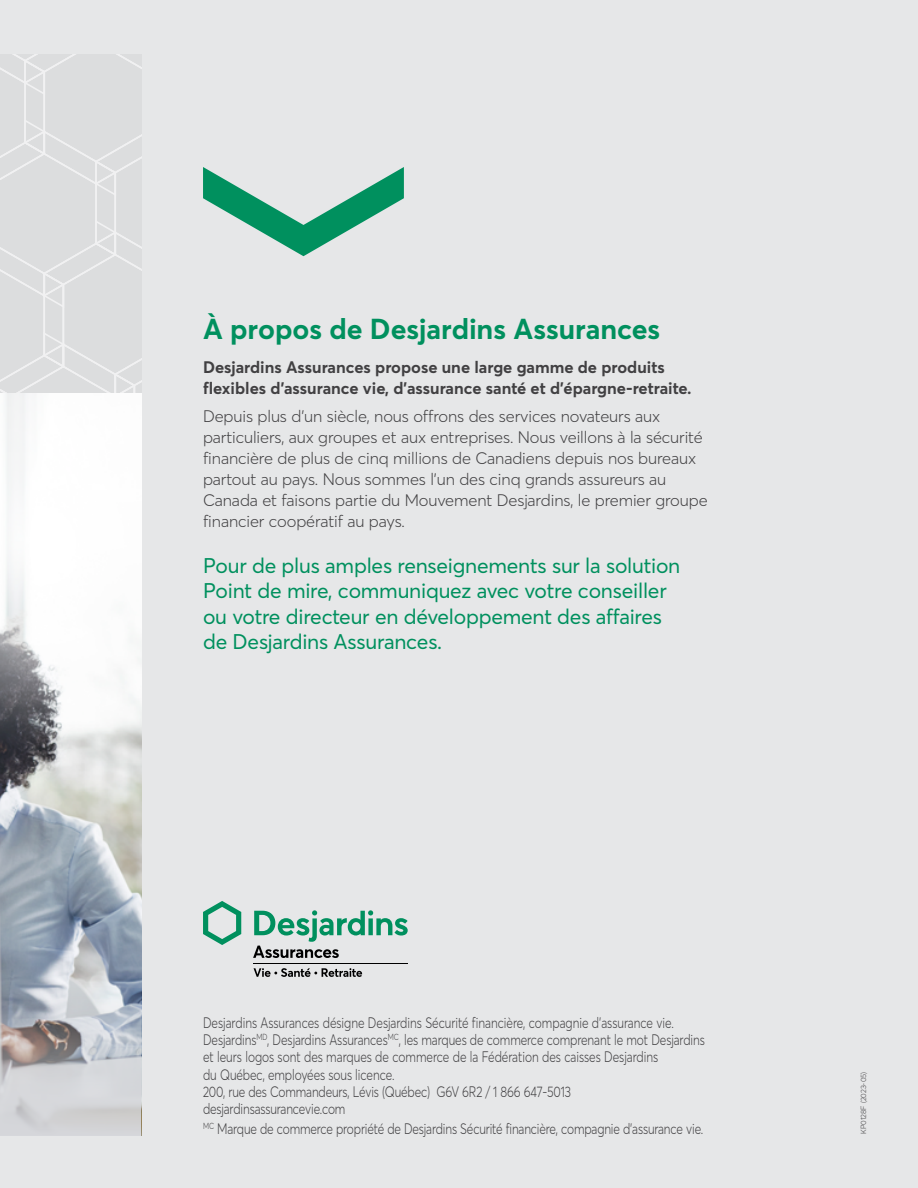
<style>
.page{position:relative;width:918px;height:1188px;background:#e6e7e8}
.page>*{position:absolute;margin:0;border:0;box-sizing:border-box;transform-origin:0 0}
.t1{font:700 28.5px "Desjardins Sans";color:#00905e}
.t2{font:21px/25.5px "Desjardins Sans";letter-spacing:-.01em;color:#00905e}
.t3{font:300 16.5px/21px "Desjardins Sans";letter-spacing:-.005em;color:#414042}
.t4{font:700 16.5px/21px "Desjardins Sans";color:#414042}
.t5{font:300 15px/17.2px "Desjardins Sans";letter-spacing:-.005em;color:#414042;scale:.8 1}
.t6{font:300 7.5px "Desjardins Sans";color:#414042}
</style>
<div class="page">
<img style="left:203px;top:901px;width:205px;height:76px">
<svg style="left:203px;top:167px;width:201px;height:89px"></svg>
<svg style="left:0;top:54px;width:141px;height:339px"></svg>
<img style="left:0;top:393px;width:141px;height:593px">
<svg style="left:0;top:986px;width:141px;height:150px;fill:#d1d2d5"></svg>
<h3 class="t1" style="left:203px;top:311px;width:459px">À propos de Desjardins Assurances</h3>
<p class="t4" style="left:203px;top:357px;width:490px">Desjardins Assurances propose une large gamme de produits flexibles d’assurance vie, d’assurance santé et d’épargne-retraite.</p>
<p class="t3" style="left:203px;top:406px;width:506px">Depuis plus d’un siècle, nous offrons des services novateurs aux particuliers, aux groupes et aux entreprises. Nous veillons à la sécurité financière de plus de cinq millions de Canadiens depuis nos bureaux partout au pays. Nous sommes l’un des cinq grands assureurs au Canada et faisons partie du Mouvement Desjardins, le premier groupe financier coopératif au pays.</p>
<p class="t2" style="left:203px;top:553px;width:479px">Pour de plus amples renseignements sur la solution Point de mire, communiquez avec votre conseiller ou votre directeur en développement des affaires de Desjardins Assurances.</p>
<p class="t5" style="left:203px;top:1014px;width:629px">Desjardins Assurances désigne Desjardins Sécurité financière, compagnie d’assurance vie.<br>Desjardins<sup>MD</sup>, Desjardins Assurances<sup>MC</sup>, les marques de commerce comprenant le mot Desjardins et leurs logos sont des marques de commerce de la Fédération des caisses Desjardins<br>du Québec, employées sous licence.<br>200, rue des Commandeurs, Lévis (Québec) G6V 6R2 / 1 866 647-5013 desjardinsassurancevie.com</p>
<p class="t5" style="left:203px;top:1120px;width:627px"><sup>MC</sup> Marque de commerce propriété de Desjardins Sécurité financière, compagnie d’assurance vie.</p>
<p class="t6" style="left:859px;top:1134px;width:64px;rotate:-90deg">KP0128F (2023-05)</p>
</div>
